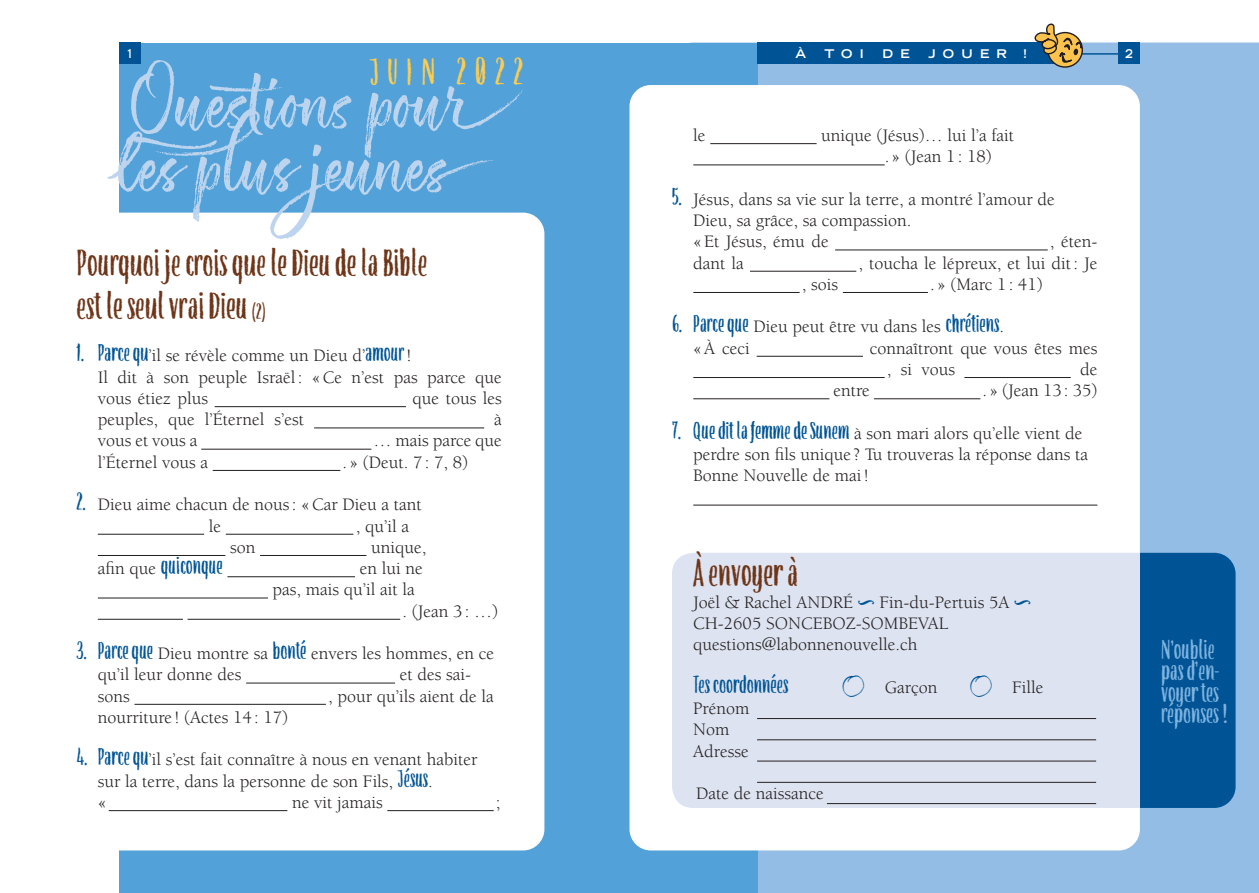
<style>
.page{position:relative;width:1259px;height:893px;background:#fff}
.page>*{position:absolute;margin:0;border:0;box-sizing:border-box;transform-origin:0 0}
.t1{font:72px/63.8px "ATS Script";color:#bcd4ee}
.t2{font:condensed 42px/42.5px "ATS Cond";color:#6e3518}
.t3{font:condensed 42px "ATS Cond";letter-spacing:.2em;color:#fecc4e}
.t4{font:condensed 30px/21.3px "ATS Cond";color:#7fb3e0}
.t5{font:condensed 27px "ATS Cond";color:#005495}
.t6{font:18px/21.3px "Berkeley";color:#231f20}
.t7{font:700 expanded 12px "Trade Gothic LT Std";letter-spacing:.6em;color:#fff}
.t8{font:700 expanded 12px "Trade Gothic LT Std";letter-spacing:.6em;color:#fff;scale:.85 1}
.s1{font-family:"ATS Cond";font-stretch:condensed;font-size:27px;color:#005495}
.s2{font-size:24px}
.s3{font-family:"Berkeley";font-stretch:normal;font-size:18px;color:#231f20}
.s4{font-family:"ATS Extras";font-size:22.5px;color:#005495}
</style>
<div class="page">
<div style="left:757px;top:43px;width:502px;height:850px;background:#93bde5"></div>
<div style="left:119px;top:43px;width:638px;height:850px;background:#52a1d8"></div>
<div style="left:672px;top:553px;width:563px;height:255px;background:#005495;border-radius:21px"></div>
<div style="left:629px;top:85px;width:511px;height:765px;background:#fff;border-radius:21px"></div>
<div style="left:34px;top:213px;width:510px;height:637px;background:#fff;border-radius:21px"></div>
<div style="left:672px;top:553px;width:468px;height:255px;background:#dde3f0"></div>
<hr style="left:757px;top:718px;width:339px;height:1px;background:#231f20">
<hr style="left:757px;top:739px;width:339px;height:1px;background:#231f20">
<hr style="left:757px;top:761px;width:339px;height:1px;background:#231f20">
<hr style="left:757px;top:782px;width:339px;height:1px;background:#231f20">
<hr style="left:827px;top:803px;width:269px;height:1px;background:#231f20">
<hr style="left:215px;top:406px;width:191px;height:1px;background:#231f20">
<hr style="left:314px;top:428px;width:170px;height:1px;background:#231f20">
<hr style="left:201px;top:449px;width:170px;height:1px;background:#231f20">
<hr style="left:213px;top:470px;width:127px;height:1px;background:#231f20">
<hr style="left:98px;top:534px;width:106px;height:1px;background:#231f20">
<hr style="left:226px;top:534px;width:127px;height:1px;background:#231f20">
<hr style="left:98px;top:555px;width:127px;height:1px;background:#231f20">
<hr style="left:260px;top:555px;width:106px;height:1px;background:#231f20">
<hr style="left:227px;top:576px;width:128px;height:1px;background:#231f20">
<hr style="left:98px;top:598px;width:170px;height:1px;background:#231f20">
<hr style="left:98px;top:619px;width:85px;height:1px;background:#231f20">
<hr style="left:187px;top:619px;width:213px;height:1px;background:#231f20">
<hr style="left:246px;top:683px;width:149px;height:1px;background:#231f20">
<hr style="left:134px;top:704px;width:192px;height:1px;background:#231f20">
<hr style="left:109px;top:810px;width:178px;height:1px;background:#231f20">
<hr style="left:387px;top:810px;width:107px;height:1px;background:#231f20">
<hr style="left:710px;top:143px;width:106px;height:1px;background:#231f20">
<hr style="left:693px;top:165px;width:191px;height:1px;background:#231f20">
<hr style="left:835px;top:250px;width:212px;height:1px;background:#231f20">
<hr style="left:750px;top:271px;width:106px;height:1px;background:#231f20">
<hr style="left:693px;top:292px;width:106px;height:1px;background:#231f20">
<hr style="left:843px;top:292px;width:85px;height:1px;background:#231f20">
<hr style="left:756px;top:356px;width:107px;height:1px;background:#231f20">
<hr style="left:693px;top:377px;width:191px;height:1px;background:#231f20">
<hr style="left:964px;top:377px;width:106px;height:1px;background:#231f20">
<hr style="left:693px;top:398px;width:136px;height:1px;background:#231f20">
<hr style="left:874px;top:398px;width:106px;height:1px;background:#231f20">
<hr style="left:693px;top:505px;width:404px;height:1px;background:#231f20">
<hr style="left:757px;top:53px;width:383px;height:2px;background:#005495">
<div style="left:757px;top:43px;width:308px;height:21px;background:#005495"></div>
<div style="left:1118px;top:43px;width:22px;height:21px;background:#005495"></div>
<div style="left:119px;top:43px;width:21px;height:21px;background:#005495"></div>
<svg style="left:1033px;top:23px;width:50px;height:49px"></svg>
<p class="t8" style="left:126px;top:46px;width:10px">1</p>
<p class="t7" style="left:795px;top:46px;width:12px">À</p>
<p class="t7" style="left:824px;top:46px;width:41px">TOI</p>
<p class="t7" style="left:882px;top:46px;width:29px">D E</p>
<p class="t7" style="left:928px;top:46px;width:80px">JOUER</p>
<p class="t7" style="left:1023px;top:46px;width:5px">!</p>
<p class="t8" style="left:1125px;top:46px;width:10px">2</p>
<h2 class="t3" style="left:370px;top:48px;width:155px">JUIN 2022</h2>
<h1 class="t1" style="left:119px;top:71px;width:406px">Questions pour les plus jeunes</h1>
<p class="t6" style="left:693px;top:125px;width:14px">le</p>
<p class="t6" style="left:884px;top:125px;width:131px;text-indent:-63px">unique (Jésus)… lui l’a fait . » (Jean 1: 18)</p>
<p class="t6" style="left:693px;top:189px;width:363px;text-indent:-21px"><span class="s1">5.</span> Jésus, dans sa vie sur la terre, a montré l’amour de<br>Dieu, sa grâce, sa compassion.<br>«Et Jésus, ému de</p>
<p class="t6" style="left:1050px;top:231px;width:49px">, éten-</p>
<h2 class="t2" style="left:77px;top:242px;width:352px">Pourquoi je crois que le Dieu de la Bible est le seul vrai Dieu <span class="s2">(2)</span></h2>
<p class="t6" style="left:98px;top:346px;width:405px;text-indent:-21px"><span class="s1">1. Parce qu</span>’il se révèle comme un Dieu d’<span class="s1">amour</span>!<br>Il dit à son peuple Israël: «Ce n’est pas parce que vous étiez plus</p>
<p class="t6" style="left:693px;top:253px;width:52px">dant la</p>
<p class="t6" style="left:858px;top:253px;width:240px">, toucha le lépreux, et lui dit: Je</p>
<p class="t6" style="left:802px;top:274px;width:38px">, sois</p>
<p class="t6" style="left:930px;top:274px;width:114px">. » (Marc 1: 41)</p>
<p class="t6" style="left:693px;top:316px;width:312px;text-indent:-21px"><span class="s1">6. Parce que</span> Dieu peut être vu dans les <span class="s1">chrétiens</span>. «À ceci</p>
<p class="t6" style="left:887px;top:338px;width:212px;text-indent:-17px">connaîtront que vous êtes mes , si vous</p>
<p class="t6" style="left:1080px;top:359px;width:19px">de</p>
<p class="t6" style="left:833px;top:380px;width:38px">entre</p>
<p class="t6" style="left:982px;top:380px;width:116px">. » (Jean 13: 35)</p>
<p class="t6" style="left:693px;top:423px;width:396px;text-indent:-21px"><span class="s1">7. Que dit la femme de Sunem</span> à son mari alors qu’elle vient de perdre son fils unique ? Tu trouveras la réponse dans ta<br>Bonne Nouvelle de mai!</p>
<p class="t6" style="left:412px;top:388px;width:91px">que tous les</p>
<p class="t6" style="left:98px;top:409px;width:208px">peuples, que l’Éternel s’est</p>
<p class="t6" style="left:494px;top:409px;width:9px">à</p>
<p class="t6" style="left:98px;top:431px;width:101px">vous et vous a</p>
<p class="t6" style="left:374px;top:431px;width:130px">… mais parce que</p>
<p class="t6" style="left:98px;top:452px;width:112px">l’Éternel vous a</p>
<p class="t6" style="left:342px;top:452px;width:127px">. » (Deut. 7: 7, 8)</p>
<p class="t6" style="left:209px;top:494px;width:214px;text-indent:-132px"><span class="s1">2.</span> Dieu aime chacun de nous: «Car Dieu a tant le</p>
<p class="t6" style="left:356px;top:516px;width:55px">, qu’il a</p>
<p class="t6" style="left:230px;top:537px;width:27px">son</p>
<p class="t6" style="left:371px;top:537px;width:57px">unique,</p>
<h3 class="t5" style="left:98px;top:550px;width:126px"><span class="s3">afin que</span> quiconque</h3>
<p class="t6" style="left:360px;top:558px;width:64px">en lui ne</p>
<p class="t6" style="left:273px;top:579px;width:144px">pas, mais qu’il ait la</p>
<p class="t6" style="left:402px;top:601px;width:97px">. (Jean 3: …)</p>
<p class="t6" style="left:98px;top:643px;width:398px;text-indent:-21px"><span class="s1">3. Parce que</span> Dieu montre sa <span class="s1">bonté</span> envers les hommes, en ce qu’il leur donne des</p>
<p class="t6" style="left:400px;top:664px;width:73px">et des sai-</p>
<p class="t6" style="left:98px;top:686px;width:33px">sons</p>
<p class="t6" style="left:328px;top:686px;width:167px">, pour qu’ils aient de la</p>
<p class="t6" style="left:98px;top:707px;width:192px">nourriture ! (Actes 14: 17)</p>
<p class="t6" style="left:98px;top:749px;width:381px;text-indent:-21px"><span class="s1">4. Parce qu</span>’il s’est fait connaître à nous en venant habiter sur la terre, dans la personne de son Fils, <span class="s1">Jésus</span>.<br>«</p>
<p class="t6" style="left:292px;top:792px;width:92px">ne vit jamais</p>
<p class="t6" style="left:496px;top:792px;width:6px">;</p>
<h2 class="t2" style="left:693px;top:552px;width:106px">À envoyer à</h2>
<p class="t6" style="left:693px;top:592px;width:339px">Joël &amp; Rachel ANDRÉ <sup>…</sup> Fin-du-Pertuis 5A <sup>…<br></sup>CH-2605 SONCEBOZ-SOMBEVAL questions@labonnenouvelle.ch</p>
<h3 class="t5" style="left:693px;top:669px;width:97px">Tes coordonnées</h3>
<p class="t6" style="left:842px;top:677px;width:97px"><span class="s4">£</span> Garçon</p>
<p class="t6" style="left:969px;top:677px;width:75px"><span class="s4">£</span> Fille</p>
<p class="t6" style="left:693px;top:698px;width:58px">Prénom<br>Nom<br>Adresse</p>
<p class="t6" style="left:696px;top:783px;width:129px">Date de naissance</p>
<h3 class="t4" style="left:1161px;top:639px;width:68px">N’oublie pas d’en&shy;voyer tes réponses!</h3>
</div>
